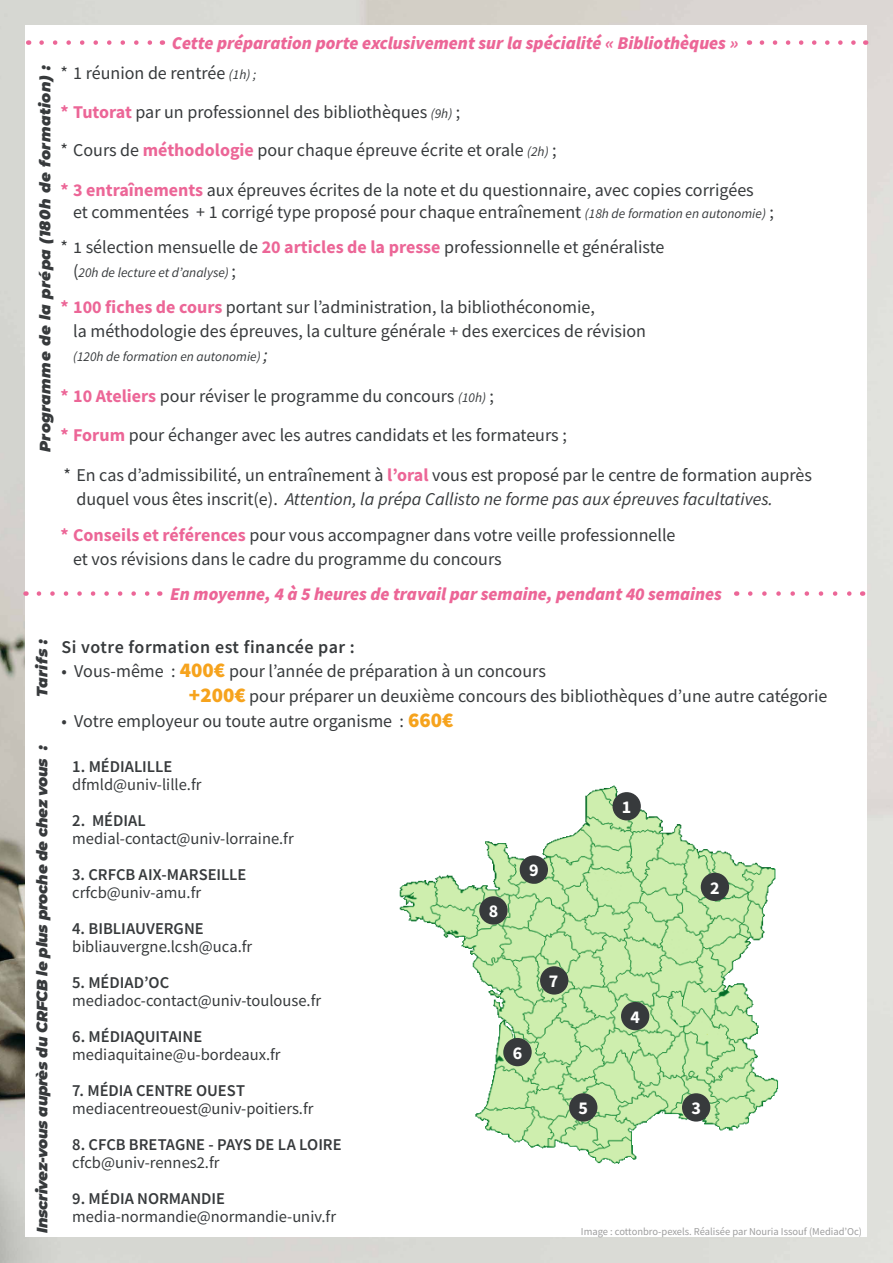
<style>
.page{position:relative;width:893px;height:1263px;background:#fff}
.page>*{position:absolute;margin:0;border:0;box-sizing:border-box;transform-origin:0 0}
.t1{font:18px/24px "Source Sans Pro";color:#373a3c}
.t2{font:italic 900 18px "Source Sans Pro";color:#ec6697}
.t3{font:600 18px "Source Sans Pro";letter-spacing:.03em;color:#373a3c}
.t4{font:700 18px "Source Sans Pro";color:#fff}
.t5{font:16.5px "Source Sans Pro";color:#373a3c}
.t6{font:600 16.5px "Source Sans Pro";color:#373a3c}
.t7{font:italic 900 15px "Montserrat";letter-spacing:-.015em;color:#373a3c}
.t8{font:italic 900 15px "Montserrat";letter-spacing:.03em;color:#373a3c}
.t9{font:italic 13.5px "Source Sans Pro";color:#373a3c}
.t10{font:10.5px "Source Sans Pro";color:#9d9d9d}
.s1{font-style:italic;font-size:13.5px}
.s2{font-weight:700;color:#ec6697}
.s3{font-style:normal;font-size:18px}
.s4{font-size:18px}
.s5{font-style:italic}
.s6{font-weight:900;font-size:21px;color:#f6a31d}
</style>
<div class="page">
<img style="left:0;top:0;width:893px;height:1263px">
<div style="left:26px;top:26px;width:841px;height:1211px;background:#fff"></div>
<img style="left:399px;top:785px;width:380px;height:379px">
<div style="left:612px;top:792px;width:29px;height:28px;background:#373a3c;border-radius:50%"></div>
<div style="left:479px;top:896px;width:29px;height:28px;background:#373a3c;border-radius:50%"></div>
<div style="left:682px;top:1093px;width:28px;height:28px;background:#373a3c;border-radius:50%"></div>
<div style="left:540px;top:966px;width:28px;height:28px;background:#373a3c;border-radius:50%"></div>
<div style="left:569px;top:1093px;width:28px;height:28px;background:#373a3c;border-radius:50%"></div>
<div style="left:701px;top:873px;width:28px;height:28px;background:#373a3c;border-radius:50%"></div>
<div style="left:621px;top:1002px;width:28px;height:28px;background:#373a3c;border-radius:50%"></div>
<div style="left:520px;top:855px;width:28px;height:29px;background:#373a3c;border-radius:50%"></div>
<div style="left:503px;top:1038px;width:29px;height:28px;background:#373a3c;border-radius:50%"></div>
<svg style="left:39px;top:591px;width:111px;height:5px"></svg>
<svg style="left:750px;top:591px;width:102px;height:5px"></svg>
<svg style="left:42px;top:40px;width:110px;height:5px"></svg>
<svg style="left:762px;top:40px;width:94px;height:5px"></svg>
<p class="t2" style="left:172px;top:30px;width:568px">Cette préparation porte exclusivement sur la spécialité « Bibliothèques »</p>
<p class="t1" style="left:60px;top:54px;width:498px;line-height:38.7px">* 1 réunion de rentrée <span class="s1">(1h) ;<br></span><span class="s2">* Tutorat</span> par un professionnel des bibliothèques <span class="s1">(9h)</span> ;<br>* Cours de <span class="s2">méthodologie</span> pour chaque épreuve écrite et orale <span class="s1">(2h)</span> ;</p>
<p class="t1" style="left:73px;top:179px;width:702px;line-height:21.6px;text-indent:-13px"><span class="s2">* 3 entraînements</span> aux épreuves écrites de la note et du questionnaire, avec copies corrigées<br>et commentées + 1 corrigé type proposé pour chaque entraînement <span class="s1">(18h de formation en autonomie)</span> ;</p>
<p class="t1" style="left:60px;top:235px;width:605px">* 1 sélection mensuelle de <span class="s2">20 articles de la presse</span> professionnelle et généraliste</p>
<p class="t9" style="left:73px;top:264px;width:164px"><span class="s3">(</span>20h de lecture et d’analyse) <span class="s3">;</span></p>
<p class="t1" style="left:73px;top:295px;width:574px;text-indent:-13px"><span class="s2">* 100 fiches de cours</span> portant sur l’administration, la bibliothéconomie,<br>la méthodologie des épreuves, la culture générale + des exercices de révision</p>
<p class="t9" style="left:73px;top:348px;width:196px">(120h de formation en autonomie) <span class="s4">;</span></p>
<p class="t1" style="left:60px;top:376px;width:508px;line-height:38.8px"><span class="s2">* 10 Ateliers</span> pour réviser le programme du concours <span class="s1">(10h)</span> ;<br><span class="s2">* Forum</span> pour échanger avec les autres candidats et les formateurs ;</p>
<p class="t8" style="left:34px;top:452px;width:389px;rotate:-90deg">Programme de la prépa (180h de formation) :</p>
<p class="t1" style="left:76px;top:463px;width:737px;text-indent:-13px">* En cas d’admissibilité, un entraînement à <span class="s2">l’oral</span> vous est proposé par le centre de formation auprès duquel vous êtes inscrit(e). <span class="s5">Attention, la prépa Callisto ne forme pas aux épreuves facultatives.</span></p>
<p class="t1" style="left:73px;top:523px;width:604px;text-indent:-13px"><span class="s2">* Conseils et références</span> pour vous accompagner dans votre veille professionnelle et vos révisions dans le cadre du programme du concours</p>
<p class="t2" style="left:170px;top:581px;width:553px">En moyenne, 4 à 5 heures de travail par semaine, pendant 40 semaines</p>
<p class="t7" style="left:31px;top:697px;width:60px;rotate:-90deg">Tarifs :</p>
<p class="t7" style="left:31px;top:1233px;width:489px;rotate:-90deg">Inscrivez-vous auprès du CRFCB le plus proche de chez vous :</p>
<p class="t3" style="left:61px;top:635px;width:295px">Si votre formation est financée par :</p>
<p class="t1" style="left:189px;top:658px;width:640px;line-height:25.2px;text-indent:-128px">• Vous-même : <span class="s6">400€</span> pour l’année de préparation à un concours<br><span class="s6">+200€</span> pour préparer un deuxième concours des bibliothèques d’une autre catégorie</p>
<p class="t1" style="left:61px;top:709px;width:393px">• Votre employeur ou toute autre organisme : <span class="s6">660€</span></p>
<p class="t6" style="left:72px;top:755px;width:102px">1. MÉDIALILLE</p>
<p class="t5" style="left:72px;top:774px;width:131px">dfmld@univ-lille.fr</p>
<p class="t6" style="left:72px;top:809px;width:75px">2. MÉDIAL</p>
<p class="t5" style="left:72px;top:828px;width:223px">medial-contact@univ-lorraine.fr</p>
<p class="t6" style="left:72px;top:863px;width:176px">3. CRFCB AIX-MARSEILLE</p>
<p class="t5" style="left:72px;top:882px;width:130px">crfcb@univ-amu.fr</p>
<p class="t6" style="left:72px;top:917px;width:133px">4. BIBLIAUVERGNE</p>
<p class="t5" style="left:72px;top:936px;width:182px">bibliauvergne.lcsh@uca.fr</p>
<p class="t6" style="left:72px;top:971px;width:98px">5. MÉDIAD’OC</p>
<p class="t5" style="left:72px;top:990px;width:250px">mediadoc-contact@univ-toulouse.fr</p>
<p class="t6" style="left:72px;top:1025px;width:131px">6. MÉDIAQUITAINE</p>
<p class="t5" style="left:72px;top:1044px;width:210px">mediaquitaine@u-bordeaux.fr</p>
<p class="t6" style="left:72px;top:1079px;width:174px">7. MÉDIA CENTRE OUEST</p>
<p class="t5" style="left:72px;top:1098px;width:243px">mediacentreouest@univ-poitiers.fr</p>
<p class="t6" style="left:72px;top:1133px;width:271px">8. CFCB BRETAGNE - PAYS DE LA LOIRE</p>
<p class="t5" style="left:72px;top:1152px;width:149px">cfcb@univ-rennes2.fr</p>
<p class="t6" style="left:72px;top:1187px;width:154px">9. MÉDIA NORMANDIE</p>
<p class="t5" style="left:72px;top:1206px;width:265px">media-normandie@normandie-univ.fr</p>
<p class="t4" style="left:489px;top:899px;width:11px">8</p>
<p class="t4" style="left:529px;top:858px;width:11px">9</p>
<p class="t4" style="left:549px;top:969px;width:11px">7</p>
<p class="t4" style="left:513px;top:1041px;width:11px">6</p>
<p class="t4" style="left:578px;top:1096px;width:11px">5</p>
<p class="t4" style="left:622px;top:795px;width:11px">1</p>
<p class="t4" style="left:630px;top:1005px;width:11px">4</p>
<p class="t4" style="left:710px;top:875px;width:11px">2</p>
<p class="t4" style="left:691px;top:1096px;width:11px">3</p>
<p class="t10" style="left:581px;top:1224px;width:283px">Image : cottonbro-pexels. Réalisée par Nouria Issouf (Mediad’Oc)</p>
</div>
